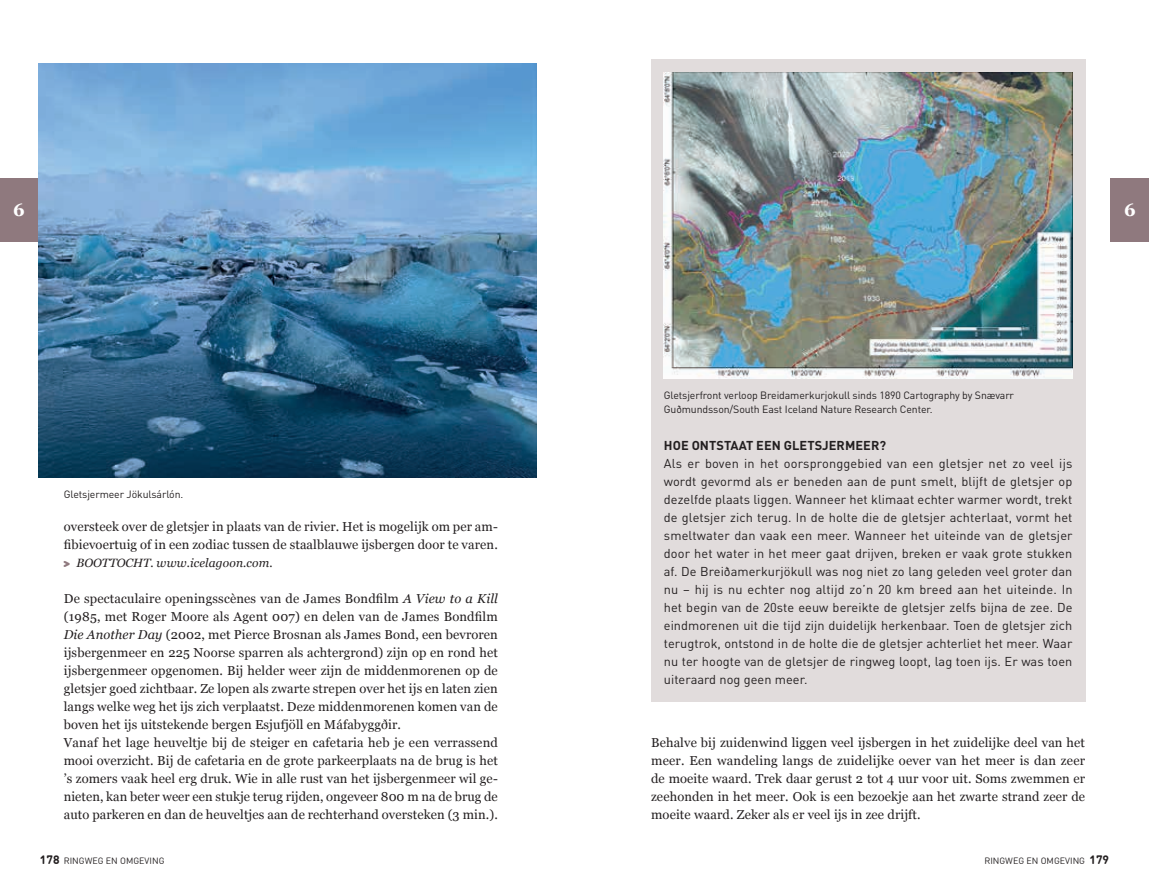
<style>
.page{position:relative;width:1149px;height:893px;background:#fff}
.page>*{position:absolute;margin:0;border:0;box-sizing:border-box;transform-origin:0 0}
.t1{font:700 18px "Georgia";color:#fff}
.t2{font:12.9px/18px "Georgia";letter-spacing:.01em;color:#231f20}
.t3{font:12.75px/18px "DIN Pro";letter-spacing:.005em;color:#231f20;text-align:justify}
.t4{font:700 12.75px "DIN Pro";letter-spacing:.005em;color:#231f20}
.t5{font:italic 12px "Georgia";letter-spacing:.01em;color:#231f20}
.t6{font:700 12px "DIN Round Offc";color:#231f20}
.t7{font:10.5px/13.5px "DIN Pro";letter-spacing:-.01em;color:#231f20}
.t8{font:9px "DIN Round Offc";color:#231f20}
.s1{font-family:"Dominicus";font-style:normal;color:#8f797e}
.s2{font-style:italic}
.s3{font-weight:700;font-size:12px}
</style>
<div class="page">
<div style="left:1110px;top:179px;width:38px;height:63px;background:#8f797e"></div>
<div style="left:0;top:179px;width:38px;height:63px;background:#8f797e"></div>
<img style="left:38px;top:64px;width:498px;height:413px">
<div style="left:651px;top:60px;width:433px;height:642px;background:#e1dcdc"></div>
<img style="left:663px;top:72px;width:408px;height:306px">
<h1 class="t1" style="left:13px;top:198px;width:13px">6</h1>
<h1 class="t1" style="left:1123px;top:198px;width:13px">6</h1>
<p class="t7" style="left:64px;top:486px;width:121px">Gletsjermeer Jökulsárlón.</p>
<p class="t2" style="left:64px;top:518px;width:435px">oversteek over de gletsjer in plaats van de rivier. Het is mogelijk om per am&shy;fibievoertuig of in een zodiac tussen de staalblauwe ijsbergen door te varen.</p>
<p class="t5" style="left:64px;top:555px;width:210px"><span class="s1">&gt;</span> BOOTTOCHT. www.icelagoon.com.</p>
<p class="t2" style="left:64px;top:590px;width:435px">De spectaculaire openingsscènes van de James Bondfilm <span class="s2">A View to a Kill </span>(1985, met Roger Moore als Agent 007) en delen van de James Bondfilm <span class="s2">Die Another Day</span> (2002, met Pierce Brosnan als James Bond, een bevroren ijsbergenmeer en 225 Noorse sparren als achtergrond) zijn op en rond het ijsbergenmeer opgenomen. Bij helder weer zijn de middenmorenen op de gletsjer goed zichtbaar. Ze lopen als zwarte strepen over het ijs en laten zien langs welke weg het ijs zich verplaatst. Deze middenmorenen komen van de boven het ijs uitstekende bergen Esjufjöll en Máfabyggðir.<br>Vanaf het lage heuveltje bij de steiger en cafetaria heb je een verrassend mooi overzicht. Bij de cafetaria en de grote parkeerplaats na de brug is het ’s zomers vaak heel erg druk. Wie in alle rust van het ijsbergenmeer wil ge&shy;nieten, kan beter weer een stukje terug rijden, ongeveer 800 m na de brug de auto parkeren en dan de heuveltjes aan de rechterhand oversteken (3 min.).</p>
<p class="t7" style="left:663px;top:388px;width:351px">Gletsjerfront verloop Breidamerkurjokull sinds 1890 Cartography by Snævarr<br>Guðmundsson/South East Iceland Nature Research Center.</p>
<p class="t4" style="left:663px;top:435px;width:223px">HOE ONTSTAAT EEN GLETSJERMEER?</p>
<p class="t3" style="left:663px;top:453px;width:410px">Als er boven in het oorspronggebied van een gletsjer net zo veel ijs wordt gevormd als er beneden aan de punt smelt, blijft de gletsjer op dezelfde plaats liggen. Wanneer het klimaat echter warmer wordt, trekt de gletsjer zich terug. In de holte die de gletsjer achterlaat, vormt het smeltwater dan vaak een meer. Wanneer het uiteinde van de gletsjer door het water in het meer gaat drijven, breken er vaak grote stukken af. De Breiðamerkurjökull was nog niet zo lang geleden veel groter dan nu – hij is nu echter nog altijd zo’n 20 km breed aan het uiteinde. In het begin van de 20ste eeuw bereikte de gletsjer zelfs bijna de zee. De eindmorenen uit die tijd zijn duidelijk herkenbaar. Toen de gletsjer zich terugtrok, ontstond in de holte die de gletsjer achterliet het meer. Waar nu ter hoogte van de gletsjer de ringweg loopt, lag toen ijs. Er was toen uiteraard nog geen meer.</p>
<p class="t2" style="left:651px;top:734px;width:435px;text-align:justify">Behalve bij zuidenwind liggen veel ijsbergen in het zuidelijke deel van het meer. Een wandeling langs de zuidelijke oever van het meer is dan zeer de moeite waard. Trek daar gerust 2 tot 4 uur voor uit. Soms zwemmen er zeehonden in het meer. Ook is een bezoekje aan het zwarte strand zeer de moeite waard. Zeker als er veel ijs in zee drijft.</p>
<p class="t8" style="left:40px;top:855px;width:126px"><span class="s3">178</span> RINGWEG EN OMGEVING</p>
<p class="t6" style="left:1089px;top:852px;width:21px">179</p>
<p class="t8" style="left:984px;top:855px;width:102px">RINGWEG EN OMGEVING</p>
</div>
